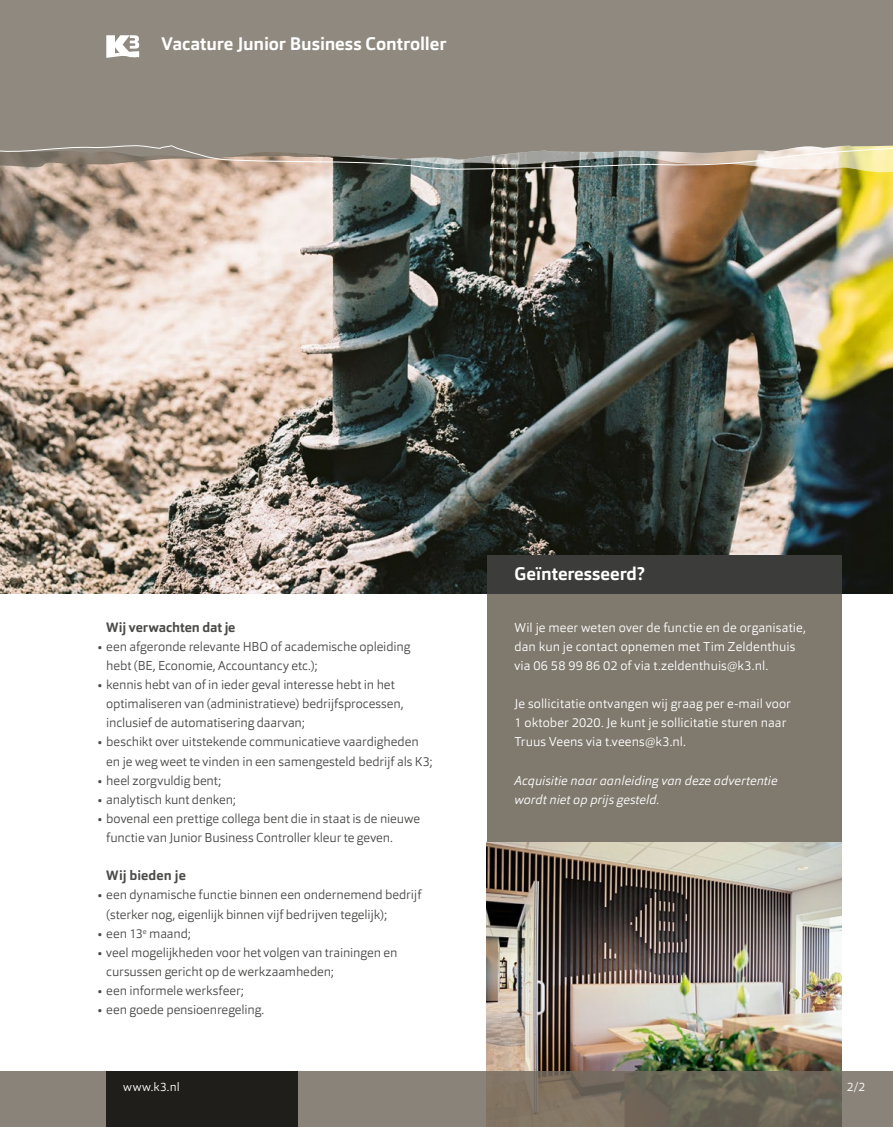
<style>
.page{position:relative;width:893px;height:1127px;background:#fff}
.page>*{position:absolute;margin:0;border:0;box-sizing:border-box;transform-origin:0 0}
.t1{font:700 18px "Orgon";letter-spacing:-.005em;color:#fff}
.t2{font:700 13.5px "Orgon";color:#4a4a49}
.t3{font:300 12.75px/19.2px "Orgon";letter-spacing:-.01em;color:#4a4a49}
.t4{font:300 12.75px/19.2px "Orgon";letter-spacing:.005em;color:#fff}
.t5{font:italic 300 12.75px/19.2px "Orgon";letter-spacing:.005em;color:#fff}
.t6{font:300 12px "Orgon";letter-spacing:.045em;color:#fff}
</style>
<div class="page">
<div style="left:488px;top:593px;width:354px;height:534px;background:#80796e"></div>
<img style="left:487px;top:842px;width:355px;height:229px">
<img style="left:0;top:172px;width:893px;height:421px">
<div style="left:488px;top:555px;width:354px;height:38px;background:#3c3c3b"></div>
<svg style="left:0;top:1071px;width:893px;height:56px"></svg>
<div style="left:106px;top:1071px;width:192px;height:56px;background:#201e1b"></div>
<div style="left:0;top:0;width:893px;height:145px;background:#8f897f"></div>
<svg style="left:106px;top:35px;width:33px;height:23px"></svg>
<svg style="left:0;top:145px;width:893px;height:26px;background:#a59d8f"></svg>
<h1 class="t1" style="left:162px;top:32px;width:286px">Vacature Junior Business Controller</h1>
<p class="t2" style="left:106px;top:618px;width:131px">Wij verwachten dat je</p>
<p class="t3" style="left:106px;top:636px;width:305px;text-indent:-9px">• een afgeronde relevante HBO of academische opleiding hebt (BE, Economie, Accountancy etc.);</p>
<p class="t3" style="left:106px;top:675px;width:299px;text-indent:-9px">• kennis hebt van of in ieder geval interesse hebt in het optimaliseren van (administratieve) bedrijfsprocessen, inclusief de automatisering daarvan;</p>
<p class="t3" style="left:106px;top:732px;width:328px;text-indent:-9px">• beschikt over uitstekende communicatieve vaardigheden en je weg weet te vinden in een samengesteld bedrijf als K3;</p>
<p class="t3" style="left:98px;top:770px;width:125px">• heel zorgvuldig bent;</p>
<p class="t3" style="left:98px;top:790px;width:140px">• analytisch kunt denken;</p>
<p class="t3" style="left:106px;top:809px;width:315px;text-indent:-9px">• bovenal een prettige collega bent die in staat is de nieuwe functie van Junior Business Controller kleur te geven.</p>
<p class="t2" style="left:106px;top:867px;width:81px">Wij bieden je</p>
<p class="t3" style="left:106px;top:885px;width:317px;text-indent:-9px">• een dynamische functie binnen een ondernemend bedrijf (sterker nog, eigenlijk binnen vijf bedrijven tegelijk);</p>
<p class="t3" style="left:98px;top:923px;width:95px">• een 13<sup>e</sup> maand;</p>
<p class="t3" style="left:106px;top:943px;width:293px;text-indent:-9px">• veel mogelijkheden voor het volgen van trainingen en cursussen gericht op de werkzaamheden;</p>
<p class="t3" style="left:98px;top:981px;width:148px">• een informele werksfeer;</p>
<p class="t3" style="left:98px;top:1000px;width:168px">• een goede pensioenregeling.</p>
<h1 class="t1" style="left:514px;top:562px;width:132px">Geïnteresseerd?</h1>
<p class="t4" style="left:514px;top:617px;width:293px">Wil je meer weten over de functie en de organisatie, dan kun je contact opnemen met Tim Zeldenthuis via 06 58 99 86 02 of via t.zeldenthuis@k3.nl.</p>
<p class="t4" style="left:514px;top:694px;width:278px">Je sollicitatie ontvangen wij graag per e-mail voor<br>1 oktober 2020. Je kunt je sollicitatie sturen naar<br>Truus Veens via t.veens@k3.nl.</p>
<p class="t5" style="left:514px;top:770px;width:265px">Acquisitie naar aanleiding van deze advertentie wordt niet op prijs gesteld.</p>
<p class="t6" style="left:123px;top:1079px;width:58px">www.k3.nl</p>
<p class="t6" style="left:847px;top:1079px;width:20px">2/2</p>
</div>
